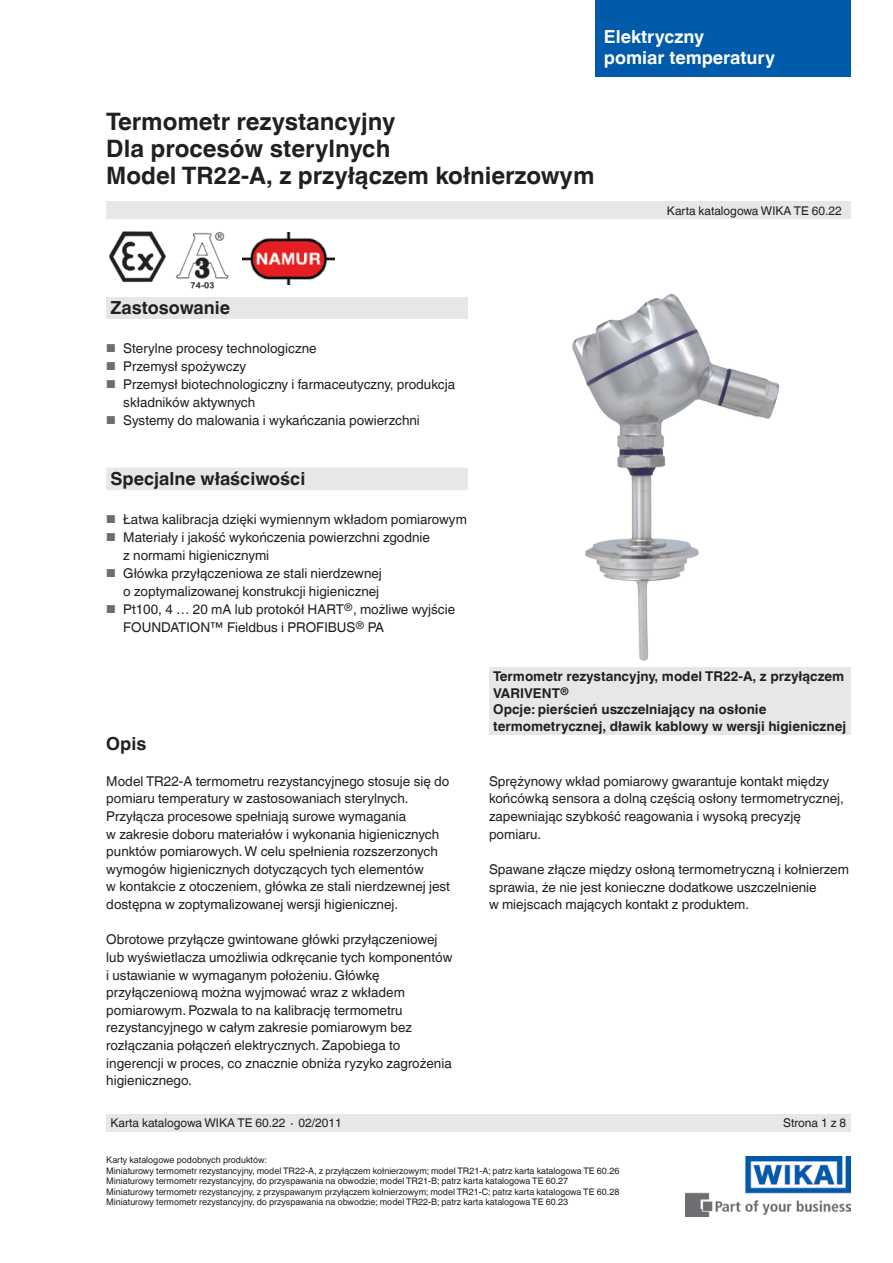
<style>
.page{position:relative;width:893px;height:1263px;background:#fff}
.page>*{position:absolute;margin:0;border:0;box-sizing:border-box;transform-origin:0 0}
.t1{font:700 24px/27px "Helvetica World";color:#231f20}
.t2{font:700 18px "Helvetica World";color:#231f20}
.t3{font:700 18px/21px "Helvetica World";color:#fff}
.t4{font:13.5px/17.7px "Helvetica World";color:#231f20}
.t5{font:700 13.5px/16.5px "Helvetica World";color:#231f20}
.t6{font:12px "Helvetica World";color:#231f20}
.t7{font:9px/10.5px "Helvetica World";color:#231f20}
.s1{font-size:11.55px;color:#6c6d70}
</style>
<div class="page">
<div style="left:106px;top:298px;width:362px;height:21px;background:#e6e7e9"></div>
<img style="left:685px;top:1157px;width:165px;height:59px">
<div style="left:106px;top:202px;width:744px;height:17px;background:#e6e7e9"></div>
<div style="left:106px;top:1114px;width:744px;height:17px;background:#e6e7e9"></div>
<div style="left:595px;top:0;width:255px;height:77px;background:#015aaa"></div>
<img style="left:176px;top:232px;width:53px;height:57px">
<img style="left:242px;top:233px;width:93px;height:52px">
<div style="left:489px;top:667px;width:361px;height:68px;background:#e6e7e9"></div>
<div style="left:106px;top:468px;width:362px;height:22px;background:#e6e7e9"></div>
<img style="left:109px;top:231px;width:58px;height:52px">
<img style="left:572px;top:294px;width:208px;height:367px">
<h2 class="t3" style="left:604px;top:26px;width:173px">Elektryczny<br>pomiar temperatury</h2>
<h1 class="t1" style="left:106px;top:108px;width:490px">Termometr rezystancyjny<br>Dla procesów sterylnych<br>Model TR22-A, z przyłączem kołnierzowym</h1>
<p class="t6" style="left:667px;top:204px;width:176px">Karta katalogowa WIKA TE 60.22</p>
<h2 class="t2" style="left:111px;top:297px;width:121px">Zastosowanie</h2>
<p class="t4" style="left:106px;top:339px;width:212px"><span class="s1">■</span> Sterylne procesy technologiczne</p>
<p class="t4" style="left:106px;top:357px;width:141px"><span class="s1">■</span> Przemysł spożywczy</p>
<p class="t4" style="left:123px;top:375px;width:333px;text-indent:-17px"><span class="s1">■</span> Przemysł biotechnologiczny i farmaceutyczny, produkcja składników aktywnych</p>
<p class="t4" style="left:106px;top:411px;width:315px"><span class="s1">■</span> Systemy do malowania i wykańczania powierzchni</p>
<h2 class="t2" style="left:111px;top:468px;width:196px">Specjalne właściwości</h2>
<p class="t4" style="left:106px;top:510px;width:362px"><span class="s1">■</span> Łatwa kalibracja dzięki wymiennym wkładom pomiarowym</p>
<p class="t4" style="left:123px;top:528px;width:308px;text-indent:-17px"><span class="s1">■</span> Materiały i jakość wykończenia powierzchni zgodnie z normami higienicznymi</p>
<p class="t4" style="left:106px;top:564px;width:277px;text-align:right"><span class="s1">■</span> Główka przyłączeniowa ze stali nierdzewnej o zoptymalizowanej konstrukcji higienicznej</p>
<p class="t4" style="left:123px;top:600px;width:333px;text-indent:-17px"><span class="s1">■</span> Pt100, 4 … 20 mA lub protokół HART<sup>®</sup>, możliwe wyjście<br>FOUNDATION™ Fieldbus i PROFIBUS<sup>®</sup> PA</p>
<h2 class="t2" style="left:106px;top:734px;width:42px">Opis</h2>
<p class="t4" style="left:106px;top:772px;width:345px">Model TR22-A termometru rezystancyjnego stosuje się do pomiaru temperatury w zastosowaniach sterylnych.<br>Przyłącza procesowe spełniają surowe wymagania<br>w zakresie doboru materiałów i wykonania higienicznych punktów pomiarowych.W celu spełnienia rozszerzonych wymogów higienicznych dotyczących tych elementów<br>w kontakcie z otoczeniem, główka ze stali nierdzewnej jest dostępna w zoptymalizowanej wersji higienicznej.</p>
<p class="t4" style="left:106px;top:931px;width:348px">Obrotowe przyłącze gwintowane główki przyłączeniowej lub wyświetlacza umożliwia odkręcanie tych komponentów i ustawianie w wymaganym położeniu. Główkę przyłączeniową można wyjmować wraz z wkładem pomiarowym. Pozwala to na kalibrację termometru rezystancyjnego w całym zakresie pomiarowym bez rozłączania połączeń elektrycznych. Zapobiega to ingerencji w proces, co znacznie obniża ryzyko zagrożenia higienicznego.</p>
<p class="t5" style="left:493px;top:668px;width:354px">Termometr rezystancyjny, model TR22-A, z przyłączem VARIVENT<sup>®<br></sup>Opcje: pierścień uszczelniający na osłonie termometrycznej, dławik kablowy w wersji higienicznej</p>
<p class="t4" style="left:489px;top:772px;width:356px">Sprężynowy wkład pomiarowy gwarantuje kontakt między końcówką sensora a dolną częścią osłony termometrycznej, zapewniając szybkość reagowania i wysoką precyzję pomiaru.</p>
<p class="t4" style="left:489px;top:860px;width:361px">Spawane złącze między osłoną termometryczną i kołnierzem sprawia, że nie jest konieczne dodatkowe uszczelnienie<br>w miejscach mających kontakt z produktem.</p>
<p class="t6" style="left:111px;top:1116px;width:233px">Karta katalogowa WIKA TE 60.22 ∙ 02/2011</p>
<p class="t6" style="left:783px;top:1116px;width:65px">Strona 1 z 8</p>
<p class="t7" style="left:106px;top:1155px;width:515px">Karty katalogowe podobnych produktów:<br>Miniaturowy termometr rezystancyjny, model TR22-A, z przyłączem kołnierzowym; model TR21-A; patrz karta katalogowa TE 60.26<br>Miniaturowy termometr rezystancyjny, do przyspawania na obwodzie; model TR21-B; patrz karta katalogowa TE 60.27<br>Miniaturowy termometr rezystancyjny, z przyspawanym przyłączem kołnierzowym; model TR21-C; patrz karta katalogowa TE 60.28<br>Miniaturowy termometr rezystancyjny, do przyspawania na obwodzie; model TR22-B; patrz karta katalogowa TE 60.23</p>
</div>
